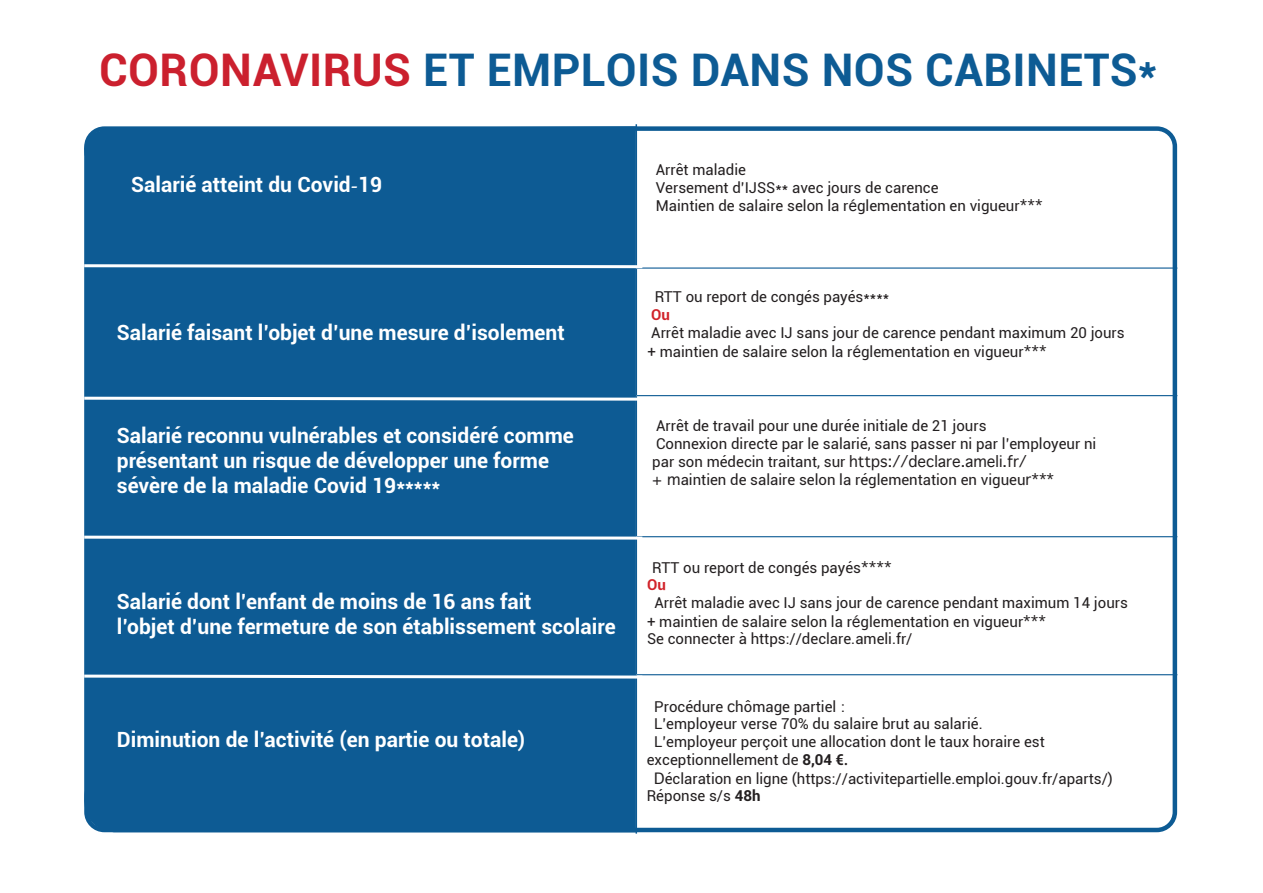
<style>
.page{position:relative;width:1263px;height:893px;background:#fff}
.page>*{position:absolute;margin:0;border:0;box-sizing:border-box;transform-origin:0 0}
.t1{font:700 45px "Roboto";letter-spacing:.01em;color:#0d5b94}
.t2{font:700 21px "Roboto";color:#fff}
.t3{font:15px/18.3px "Roboto";color:#231f20}
.t4{font:700 15px "Roboto";color:#d1232a}
.s1{color:#cb202e}
.s2{font-family:"Minion Pro"}
.s3{font-family:"Geneva"}
.s4{font-weight:700;color:#d1232a}
.s5{font-weight:700}
.s6{font-family:"Minion Pro";font-weight:700}
</style>
<div class="page">
<div style="left:89px;top:131px;width:546px;height:701px;background:#0d5b94"></div>
<hr style="left:635px;top:124px;width:2px;height:143px;background:#0d5b94">
<hr style="left:635px;top:269px;width:2px;height:126px;background:#0d5b94">
<hr style="left:635px;top:396px;width:2px;height:140px;background:#0d5b94">
<hr style="left:635px;top:537px;width:2px;height:137px;background:#0d5b94">
<hr style="left:635px;top:675px;width:2px;height:159px;background:#0d5b94">
<hr style="left:636px;top:267px;width:541px;height:2px;background:#0d5b94">
<hr style="left:636px;top:395px;width:541px;height:1px;background:#0d5b94">
<hr style="left:636px;top:536px;width:541px;height:1px;background:#0d5b94">
<hr style="left:636px;top:674px;width:541px;height:1px;background:#0d5b94">
<div style="left:84px;top:126px;width:1093px;height:706px;border:4px solid #0d5b94;border-radius:18px"></div>
<svg style="left:84px;top:263px;width:561px;height:7px"></svg>
<svg style="left:84px;top:395px;width:561px;height:7px"></svg>
<svg style="left:84px;top:534px;width:561px;height:7px"></svg>
<svg style="left:84px;top:673px;width:561px;height:7px"></svg>
<p class="t1" style="left:99px;top:38px;width:1059px"><span class="s1">CORONAVIRUS</span> ET EMPLOIS DANS NOS CABINETS*</p>
<p class="t2" style="left:131px;top:170px;width:252px">Salarié atteint du Covid<span class="s2">-</span>19</p>
<p class="t2" style="left:117px;top:318px;width:449px">Salarié faisant l’objet d’une mesure d’isolement</p>
<p class="t2" style="left:117px;top:420px;width:458px">Salarié reconnu vulnérables et considéré comme</p>
<p class="t2" style="left:117px;top:445px;width:434px">présentant un risque de développer une forme</p>
<p class="t2" style="left:117px;top:471px;width:325px">sévère de la maladie Covid 19*****</p>
<p class="t2" style="left:117px;top:587px;width:416px">Salarié dont l’enfant de moins de 16 ans fait</p>
<p class="t2" style="left:117px;top:612px;width:500px">l’objet d’une fermeture de son établissement scolaire</p>
<p class="t2" style="left:117px;top:725px;width:410px">Diminution de l’activité (en partie ou totale)</p>
<p class="t3" style="left:656px;top:160px;width:388px">Arrêt maladie<br>Versement d’IJSS** avec jours de carence<br>Maintien de salaire selon la r<span class="s3">é</span>glementation en vigueur<span class="s3">***</span></p>
<p class="t3" style="left:647px;top:287px;width:479px;text-indent:7px">RTT ou report de congés payés****<br><span class="s4">Ou<br></span>Arrêt maladie avec IJ sans jour de carence pendant maximum 20 jours + maintien de salaire selon la r<span class="s3">é</span>glementation en vigueur<span class="s3">***</span></p>
<p class="t3" style="left:652px;top:416px;width:446px">Arrêt de travail pour une durée initiale de 21 jours<br>Connexion direct<span class="s3">e</span> par le salarié, sans passer ni par l’employeur ni par son médecin traitant, sur <span class="s3">https://declare.ameli.fr/<br>+ m</span>aintien de salaire selon la réglementation en vigueu<span class="s3">r***</span></p>
<p class="t3" style="left:652px;top:557px;width:241px">RTT ou report de congés payés<span class="s3">****</span></p>
<p class="t4" style="left:647px;top:574px;width:20px">Ou</p>
<p class="t3" style="left:654px;top:593px;width:475px">Arrêt maladie avec IJ sans jour de carence pendant maximum 14 jours</p>
<p class="t3" style="left:647px;top:611px;width:401px">+ maintien de salaire selon la r<span class="s3">é</span>glementation en vigueur<span class="s3">***</span></p>
<p class="t3" style="left:647px;top:629px;width:267px">Se connecter à https://declare.ameli.fr/</p>
<p class="t3" style="left:654px;top:697px;width:192px">Procédure <span class="s3">c</span>hômage partiel :</p>
<p class="t3" style="left:654px;top:714px;width:330px">L’employeur verse 70% du salaire brut au salarié.</p>
<p class="t3" style="left:654px;top:732px;width:392px">L’employeur perçoit une allocation dont le taux horaire est</p>
<p class="t3" style="left:647px;top:750px;width:203px">exceptionnellement de <span class="s5">8,04 €</span><span class="s6">.</span></p>
<p class="t3" style="left:654px;top:769px;width:460px"><span class="s3">D</span>éclaration en ligne (https://activitepartielle.emploi.gouv.fr/aparts/)</p>
<p class="t3" style="left:647px;top:786px;width:115px">Réponse s/s <span class="s5">48h</span></p>
</div>
